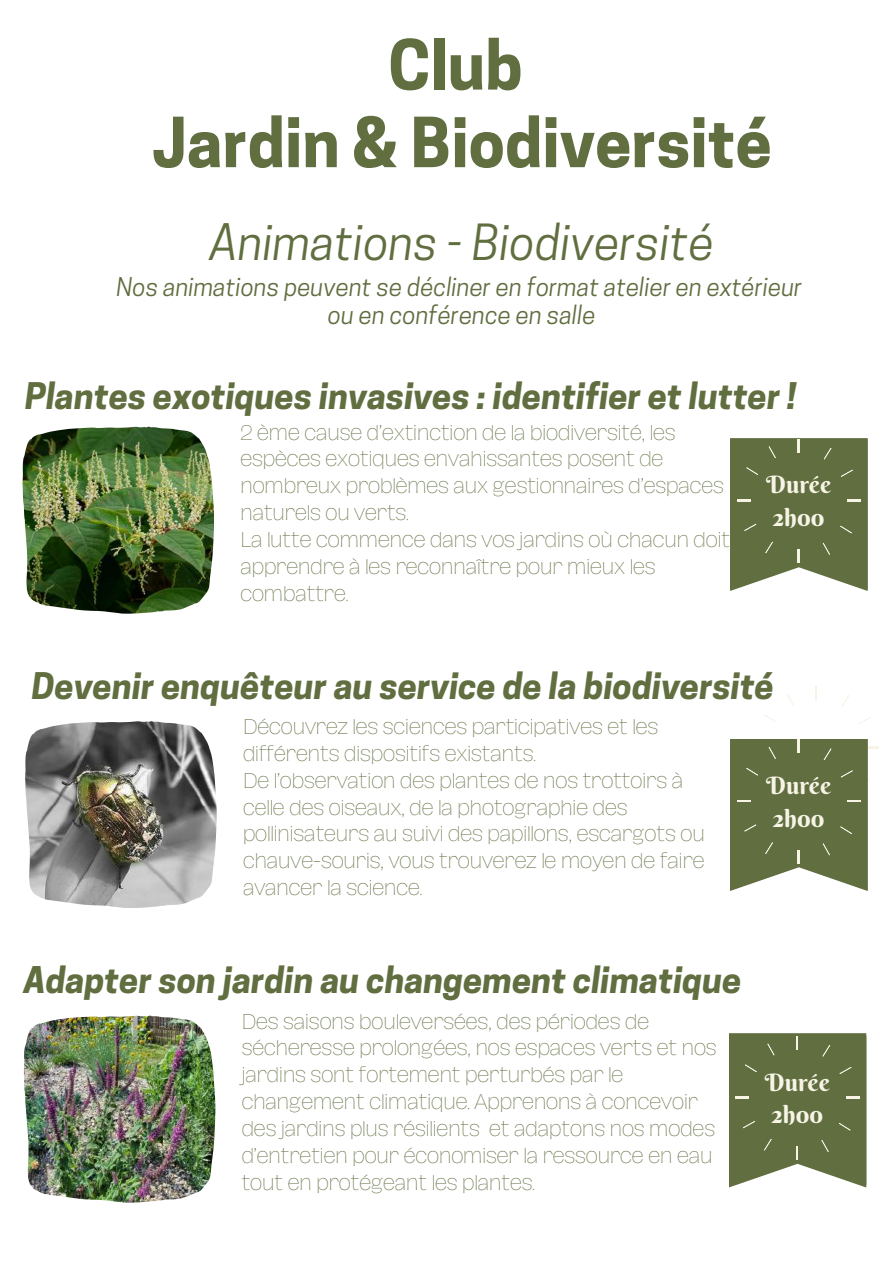
<style>
.page{position:relative;width:893px;height:1264px;background:#fff}
.page>*{position:absolute;margin:0;border:0;box-sizing:border-box;transform-origin:0 0}
.t1{font:700 64.8px/77.6px "Cooper Hewitt";color:#606e40;text-align:center}
.t2{font:italic 46.8px "Cooper Hewitt";color:#606e40}
.t3{font:italic 700 34.5px "Cooper Hewitt";color:#606e40}
.t4{font:italic 24.3px/28px "Cooper Hewitt";color:#606e40;text-align:center}
.t5{font:24px/32.5px "Berkshire Swash";color:#f7f4e6}
.t6{font:100 19.35px/26.8px "Hagrid";color:#606e40}
</style>
<div class="page">
<svg style="left:815px;top:686px;width:1px;height:13px"></svg>
<svg style="left:842px;top:695px;width:7px;height:12px"></svg>
<svg style="left:764px;top:715px;width:12px;height:7px"></svg>
<svg style="left:859px;top:717px;width:12px;height:7px"></svg>
<svg style="left:787px;top:694px;width:7px;height:11px"></svg>
<img style="left:25px;top:721px;width:191px;height:186px">
<svg style="left:730px;top:739px;width:148px;height:152px;background:#78845c"></svg>
<img style="left:24px;top:1015px;width:191px;height:187px">
<svg style="left:729px;top:1033px;width:137px;height:154px;background:#6d7a50"></svg>
<img style="left:22px;top:426px;width:192px;height:187px">
<svg style="left:730px;top:438px;width:137px;height:153px;background:#6e7b51"></svg>
<h1 class="t1" style="left:152px;top:35px;width:621px">Club<br>Jardin &amp; Biodiversité</h1>
<h2 class="t2" style="left:209px;top:225px;width:506px">Animations - Biodiversité</h2>
<p class="t4" style="left:116px;top:276px;width:687px">Nos animations peuvent se décliner en format atelier en extérieur ou en conférence en salle</p>
<h3 class="t3" style="left:25px;top:383px;width:772px">Plantes exotiques invasives : identifier et lutter !</h3>
<p class="t6" style="left:240px;top:419px;width:491px">2 ème cause d’extinction de la biodiversité, les espèces exotiques envahissantes posent de nombreux problèmes aux gestionnaires d’espaces naturels ou verts.<br>La lutte commence dans vos jardins où chacun doit apprendre à les reconnaître pour mieux les combattre.</p>
<p class="t5" style="left:766px;top:468px;width:66px">Durée<br>2h00</p>
<h3 class="t3" style="left:32px;top:672px;width:743px">Devenir enquêteur au service de la biodiversité</h3>
<p class="t6" style="left:243px;top:714px;width:463px">Découvrez les sciences participatives et les différents dispositifs existants.<br>De l’observation des plantes de nos trottoirs à celle des oiseaux, de la photographie des pollinisateurs au suivi des papillons, escargots ou chauve-souris, vous trouverez le moyen de faire avancer la science.</p>
<p class="t5" style="left:766px;top:769px;width:66px">Durée<br>2h00</p>
<p class="t5" style="left:776px;top:801px;width:47px">1 30</p>
<h3 class="t3" style="left:24px;top:967px;width:719px">Adapter son jardin au changement climatique</h3>
<p class="t6" style="left:242px;top:1008px;width:476px">Des saisons bouleversées, des périodes de sécheresse prolongées, nos espaces verts et nos jardins sont fortement perturbés par le changement climatique. Apprenons à concevoir des jardins plus résilients et adaptons nos modes d’entretien pour économiser la ressource en eau tout en protégeant les plantes.</p>
<p class="t5" style="left:764px;top:1065px;width:66px">Durée<br>2h00</p>
<p class="t5" style="left:774px;top:1095px;width:47px">1 30</p>
</div>
